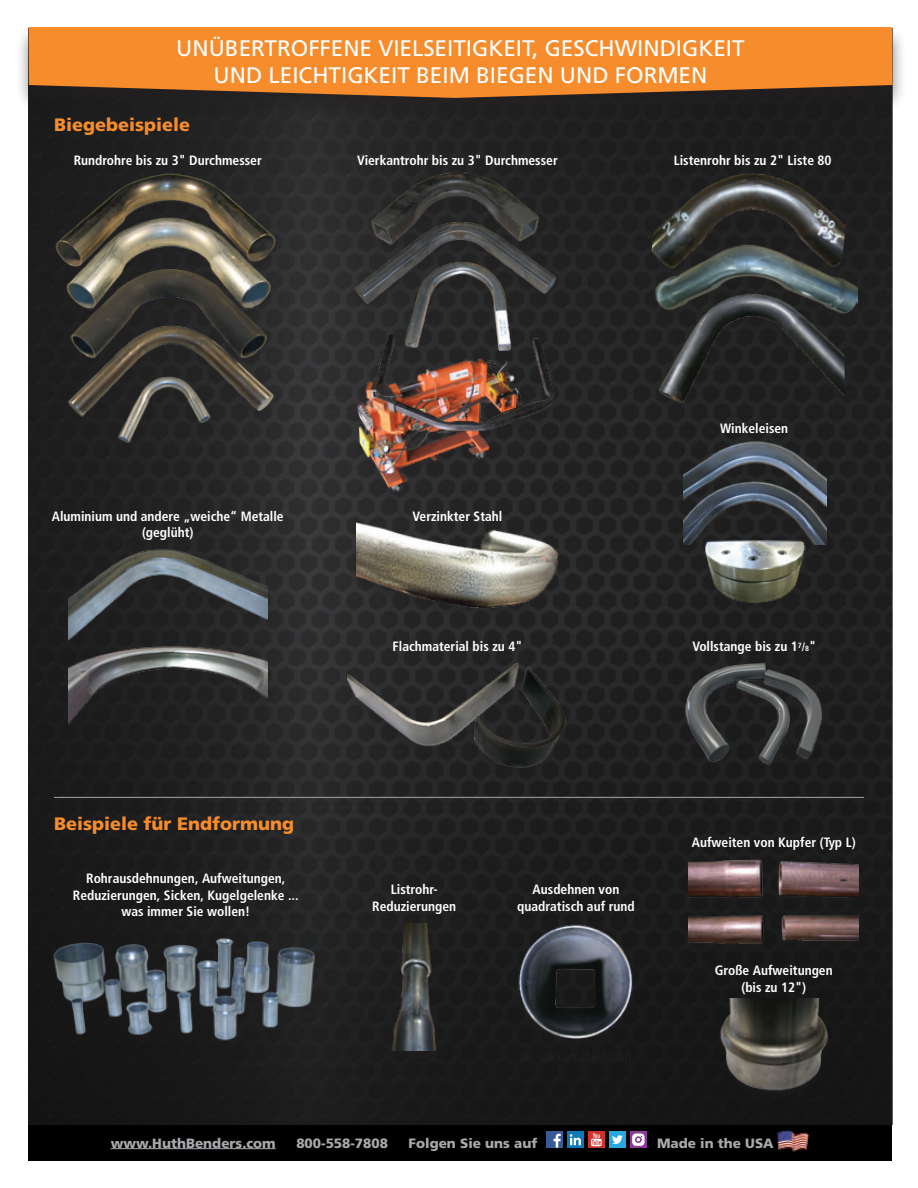
<style>
.page{position:relative;width:918px;height:1188px;background:#fff}
.page>*{position:absolute;margin:0;border:0;box-sizing:border-box;transform-origin:0 0}
.t1{font:22.5px/27px "Frutiger LT 55 Rm";color:#fff;text-align:center}
.t2{font:18px "Frutiger LT 75 Blk";color:#f68c2c}
.t3{font:13.5px/16.5px "Frutiger LT 67 Bd Cn";color:#fff;text-align:center}
.t4{font:13.5px "Frutiger LT 75 Blk";color:#a8a9ad}
.s1{font-size:12px}
.s2{font-size:7.5px}
</style>
<div class="page">
<div style="left:28px;top:29px;width:864px;height:1132px;background:#000"></div>
<img style="left:28px;top:125px;width:864px;height:1000px">
<hr style="left:54px;top:797px;width:810px;height:1px;background:#939598">
<img style="left:50px;top:149px;width:234px;height:316px">
<img style="left:357px;top:153px;width:201px;height:53px">
<img style="left:344px;top:206px;width:236px;height:42px">
<img style="left:344px;top:248px;width:236px;height:104px">
<img style="left:648px;top:172px;width:203px;height:63px">
<div style="left:62px;top:550px;width:212px;height:102px;background:#231f20;opacity:.3"></div>
<img style="left:68px;top:534px;width:199px;height:108px">
<div style="left:653px;top:295px;width:199px;height:121px;background:#231f20"></div>
<img style="left:652px;top:325px;width:193px;height:86px">
<div style="left:642px;top:236px;width:223px;height:89px;background:#231f20"></div>
<img style="left:648px;top:235px;width:210px;height:86px">
<div style="left:61px;top:648px;width:213px;height:89px;background:#231f20"></div>
<img style="left:68px;top:642px;width:199px;height:90px">
<div style="left:349px;top:523px;width:215px;height:98px;background:#2c2c2d"></div>
<img style="left:356px;top:522px;width:204px;height:102px">
<div style="left:340px;top:664px;width:231px;height:117px;background:#2c2c2d"></div>
<img style="left:347px;top:660px;width:227px;height:120px">
<div style="left:680px;top:663px;width:148px;height:112px;background:#1a1a1a"></div>
<img style="left:677px;top:661px;width:156px;height:105px">
<div style="left:682px;top:860px;width:182px;height:95px;background:#231f20;opacity:.4"></div>
<img style="left:688px;top:847px;width:170px;height:110px">
<div style="left:676px;top:442px;width:158px;height:116px;background:#231f20"></div>
<img style="left:683px;top:436px;width:144px;height:108px">
<div style="left:698px;top:541px;width:113px;height:75px;background:#231f20"></div>
<img style="left:695px;top:537px;width:117px;height:76px">
<div style="left:47px;top:937px;width:274px;height:116px;background:#191919"></div>
<img style="left:48px;top:915px;width:271px;height:128px">
<div style="left:387px;top:923px;width:55px;height:141px;background:#1c1b1c"></div>
<img style="left:365px;top:923px;width:97px;height:127px">
<div style="left:714px;top:998px;width:119px;height:104px;background:#161616"></div>
<img style="left:712px;top:999px;width:123px;height:101px">
<img style="left:509px;top:919px;width:133px;height:131px">
<div style="left:352px;top:334px;width:207px;height:170px;background:#2c2c2c"></div>
<img style="left:348px;top:333px;width:219px;height:164px">
<div style="left:15px;top:25px;width:892px;height:100px;background:#231f20"></div>
<svg style="left:28px;top:27px;width:864px;height:71px;background:#e1812a"></svg>
<hr style="left:111px;top:1148px;width:165px;height:1px;background:#a8a9ad">
<img style="left:777px;top:1130px;width:32px;height:22px">
<div style="left:546px;top:1132px;width:16px;height:16px;background:#395a99"></div>
<svg style="left:554px;top:1134px;width:7px;height:14px"></svg>
<div style="left:567px;top:1132px;width:16px;height:16px;background:#0c7ab6"></div>
<svg style="left:570px;top:1134px;width:11px;height:11px"></svg>
<svg style="left:588px;top:1132px;width:16px;height:16px"></svg>
<svg style="left:591px;top:1133px;width:11px;height:13px"></svg>
<div style="left:609px;top:1132px;width:16px;height:16px;background:#27a8e0"></div>
<svg style="left:612px;top:1135px;width:11px;height:9px"></svg>
<svg style="left:630px;top:1132px;width:16px;height:16px"></svg>
<svg style="left:632px;top:1134px;width:13px;height:12px"></svg>
<h1 class="t1" style="left:176px;top:35px;width:570px">UNÜBERTROFFENE VIELSEITIGKEIT, GESCHWINDIGKEIT<br>UND LEICHTIGKEIT BEIM BIEGEN UND FORMEN</h1>
<h2 class="t2" style="left:54px;top:114px;width:138px">Biegebeispiele</h2>
<p class="t3" style="left:74px;top:152px;width:190px">Rundrohre bis zu 3" Durchmesser</p>
<p class="t3" style="left:357px;top:152px;width:202px">Vierkantrohr bis zu 3" Durchmesser</p>
<p class="t3" style="left:674px;top:152px;width:159px">Listenrohr bis zu 2" Liste 80</p>
<p class="t3" style="left:52px;top:508px;width:233px">Aluminium und andere „weiche“ Metalle (geglüht)</p>
<p class="t3" style="left:413px;top:508px;width:91px">Verzinkter Stahl</p>
<p class="t3" style="left:393px;top:638px;width:131px">Flachmaterial bis zu 4"</p>
<p class="t3" style="left:720px;top:420px;width:70px">Winkeleisen</p>
<p class="t3" style="left:692px;top:638px;width:125px">Vollstange bis zu 1<sup>7</sup><span class="s1">/</span><span class="s2">8</span>"</p>
<h2 class="t2" style="left:54px;top:812px;width:242px">Beispiele für Endformung</h2>
<p class="t3" style="left:73px;top:871px;width:227px">Rohrausdehnungen, Aufweitungen,<br>Reduzierungen, Sicken, Kugelgelenke ... was immer Sie wollen!</p>
<p class="t3" style="left:372px;top:881px;width:86px">Listrohr-<br>Reduzierungen</p>
<p class="t3" style="left:517px;top:881px;width:119px">Ausdehnen von quadratisch auf rund</p>
<p class="t3" style="left:692px;top:834px;width:165px">Aufweiten von Kupfer (Typ L)</p>
<p class="t3" style="left:715px;top:962px;width:119px">Große Aufweitungen (bis zu 12")</p>
<p class="t4" style="left:111px;top:1135px;width:167px">www.HuthBenders.com</p>
<p class="t4" style="left:296px;top:1135px;width:93px">800-558-7808</p>
<p class="t4" style="left:409px;top:1135px;width:130px">Folgen Sie uns auf</p>
<p class="t4" style="left:657px;top:1135px;width:118px">Made in the USA</p>
</div>
